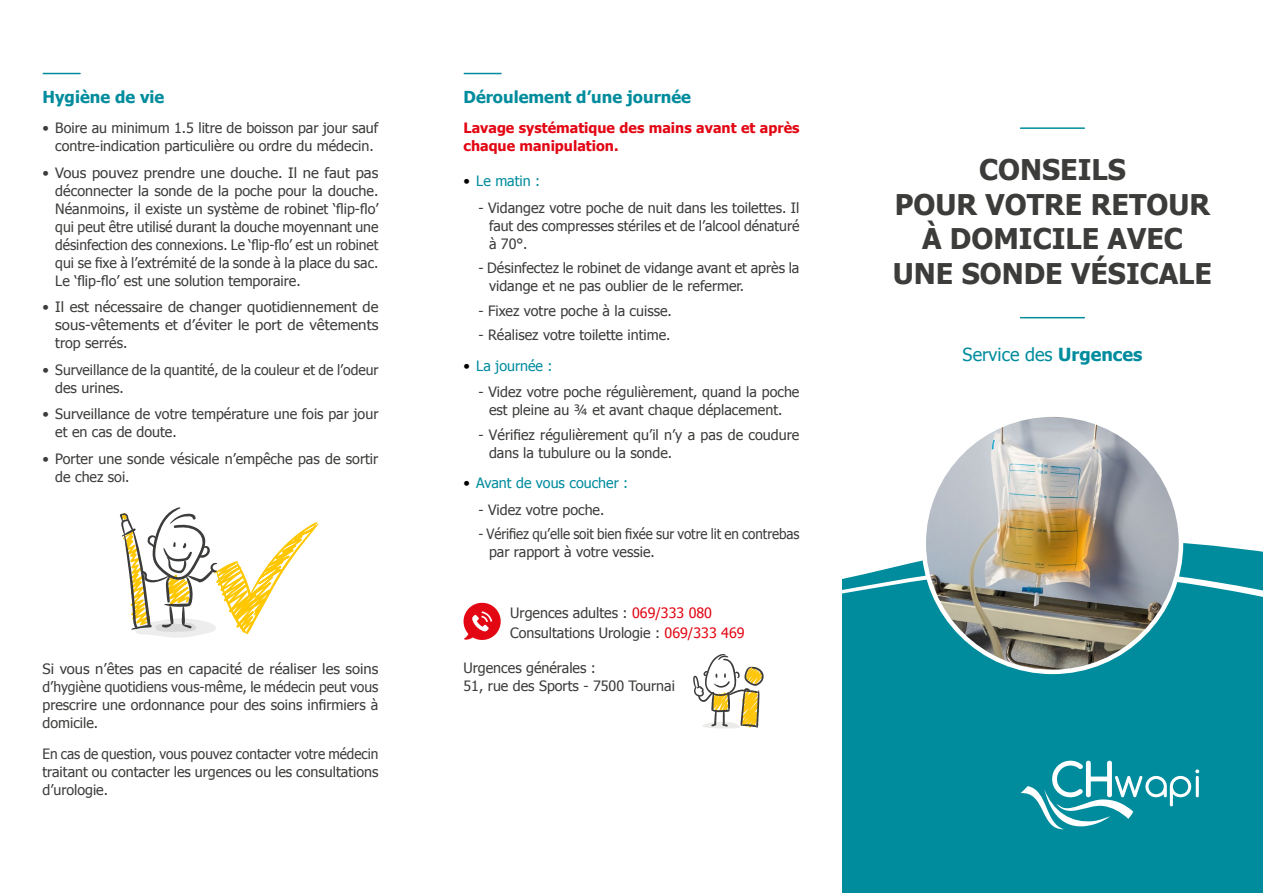
<style>
.page{position:relative;width:1263px;height:893px;background:#fff}
.page>*{position:absolute;margin:0;border:0;box-sizing:border-box;transform-origin:0 0}
.t1{font:700 28.5px/34.5px "Tahoma";color:#3c3c3b;text-align:center}
.t2{font:18px "Tahoma";color:#008c9d}
.t3{font:700 16.5px "Tahoma";color:#008c9d}
.t4{font:14.25px/18px "Tahoma";color:#3c3c3b}
.t5{font:14.25px/18px "Tahoma";color:#3c3c3b;text-align:justify;scale:.95 1}
.t6{font:14.25px/18px "Tahoma";color:#3c3c3b;scale:.94 1}
.t7{font:700 14.25px/18px "Tahoma";color:#e30613}
.t8{font:14.25px "Tahoma";color:#008c9d}
.s1{color:#000}
.s2{color:#e30613}
.s3{font-weight:700}
</style>
<div class="page">
<div style="left:842px;top:543px;width:421px;height:350px;background:#008c9d"></div>
<svg style="left:842px;top:565px;width:421px;height:46px"></svg>
<hr style="left:1020px;top:127px;width:64px;height:2px;background:#008c9d">
<hr style="left:1020px;top:317px;width:64px;height:1px;background:#008c9d">
<svg style="left:1020px;top:761px;width:179px;height:68px"></svg>
<hr style="left:43px;top:73px;width:37px;height:1px;background:#008c9d">
<hr style="left:464px;top:73px;width:37px;height:1px;background:#008c9d">
<svg style="left:693px;top:654px;width:71px;height:75px"></svg>
<svg style="left:463px;top:602px;width:38px;height:38px"></svg>
<svg style="left:120px;top:507px;width:199px;height:131px"></svg>
<img style="left:924px;top:415px;width:257px;height:256px;border-radius:126px">
<p class="t3" style="left:43px;top:85px;width:123px">Hygiène de vie</p>
<p class="t4" style="left:43px;top:119px;width:337px;text-align:center">• Boire au minimum 1.5 litre de boisson par jour sauf contre-indication particulière ou ordre du médecin.</p>
<p class="t4" style="left:55px;top:163px;width:325px;text-align:justify;text-indent:-13px">• Vous pouvez prendre une douche. Il ne faut pas déconnecter la sonde de la poche pour la douche.<br>Néanmoins, il existe un système de robinet ‘flip-flo’ qui peut être utilisé durant la douche moyennant une désinfection des connexions. Le ‘flip-flo’ est un robinet qui se fixe à l’extrémité de la sonde à la place du sac.<br>Le ‘flip-flo’ est une solution temporaire.</p>
<p class="t4" style="left:55px;top:298px;width:325px;text-align:justify;text-indent:-13px">• Il est nécessaire de changer quotidiennement de sous-vêtements et d’éviter le port de vêtements trop serrés.</p>
<p class="t4" style="left:55px;top:360px;width:325px;text-indent:-13px">• Surveillance de la quantité, de la couleur et de l’odeur des urines.</p>
<p class="t4" style="left:55px;top:405px;width:325px;text-indent:-13px">• Surveillance de votre température une fois par jour et en cas de doute.</p>
<p class="t4" style="left:55px;top:449px;width:325px;text-indent:-13px">• Porter une sonde vésicale n’empêche pas de sortir de chez soi.</p>
<p class="t4" style="left:43px;top:659px;width:337px;text-align:justify">Si vous n’êtes pas en capacité de réaliser les soins d’hygiène quotidiens vous-même, le médecin peut vous prescrire une ordonnance pour des soins infirmiers à domicile.</p>
<p class="t5" style="left:43px;top:744px;width:355px">En cas de question, vous pouvez contacter votre médecin traitant ou contacter les urgences ou les consultations d’urologie.</p>
<p class="t3" style="left:463px;top:85px;width:229px">Déroulement d’une journée</p>
<p class="t7" style="left:463px;top:118px;width:337px">Lavage systématique des mains avant et après chaque manipulation.</p>
<p class="t8" style="left:463px;top:172px;width:78px"><span class="s1">•</span> Le matin :</p>
<p class="t4" style="left:489px;top:198px;width:312px;text-align:justify;text-indent:-11px">- Vidangez votre poche de nuit dans les toilettes. Il faut des compresses stériles et de l’alcool dénaturé à 70°.</p>
<p class="t4" style="left:489px;top:258px;width:312px;text-indent:-11px">- Désinfectez le robinet de vidange avant et après la vidange et ne pas oublier de le refermer.</p>
<p class="t4" style="left:478px;top:301px;width:195px">- Fixez votre poche à la cuisse.</p>
<p class="t4" style="left:478px;top:325px;width:194px">- Réalisez votre toilette intime.</p>
<p class="t8" style="left:463px;top:356px;width:91px"><span class="s1">•</span> La journée :</p>
<p class="t4" style="left:478px;top:382px;width:323px;text-align:center">- Videz votre poche régulièrement, quand la poche est pleine au ¾ et avant chaque déplacement.</p>
<p class="t4" style="left:489px;top:425px;width:312px;text-indent:-11px">- Vérifiez régulièrement qu’il n’y a pas de coudure dans la tubulure ou la sonde.</p>
<p class="t8" style="left:463px;top:474px;width:166px"><span class="s1">•</span> Avant de vous coucher :</p>
<p class="t4" style="left:478px;top:500px;width:128px">- Videz votre poche.</p>
<p class="t6" style="left:489px;top:524px;width:332px;text-indent:-11px">- Vérifiez qu’elle soit bien fixée sur votre lit en contrebas par rapport à votre vessie.</p>
<p class="t4" style="left:510px;top:602px;width:236px;line-height:20.1px">Urgences adultes : <span class="s2">069/333 080<br></span>Consultations Urologie : <span class="s2">069/333 469</span></p>
<p class="t4" style="left:463px;top:658px;width:213px">Urgences générales :<br>51, rue des Sports - 7500 Tournai</p>
<h1 class="t1" style="left:893px;top:151px;width:321px">CONSEILS<br>POUR VOTRE RETOUR<br>À DOMICILE AVEC<br>UNE SONDE VÉSICALE</h1>
<p class="t2" style="left:963px;top:343px;width:181px">Service des <span class="s3">Urgences</span></p>
</div>
